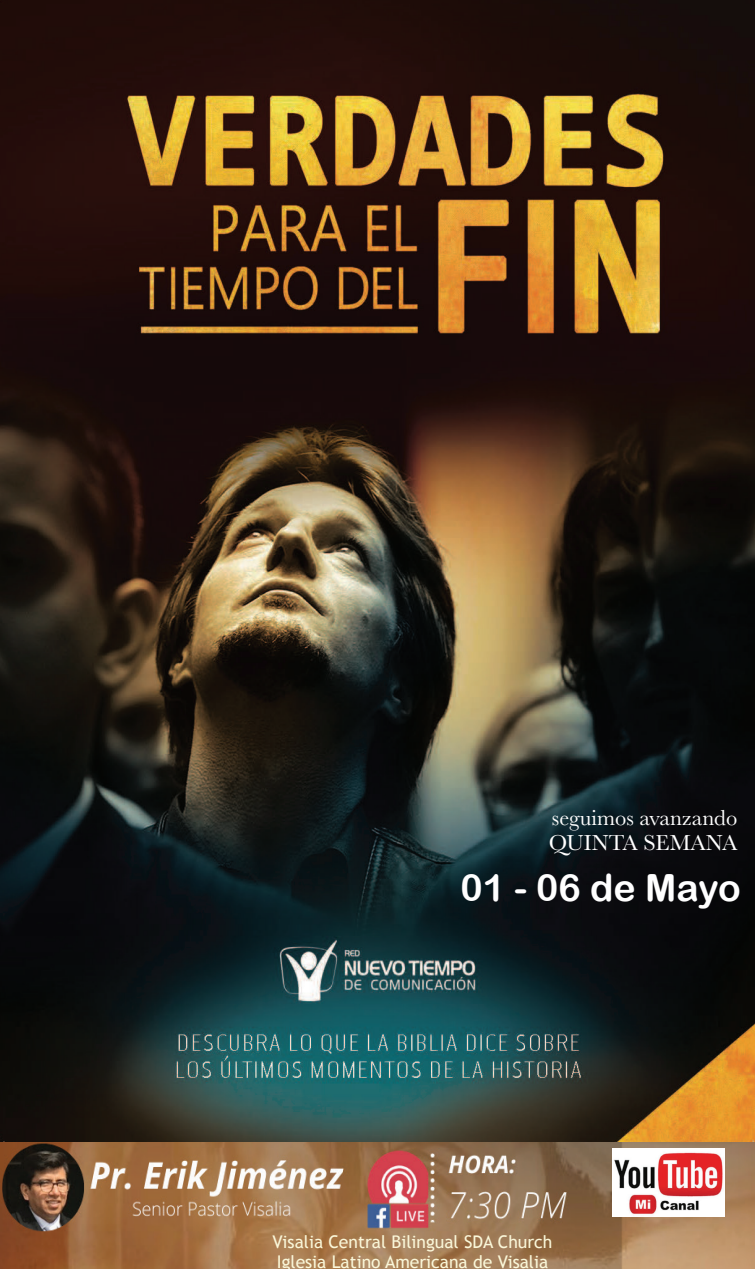
<style>
.page{position:relative;width:755px;height:1269px;background:#fff}
.page>*{position:absolute;margin:0;border:0;box-sizing:border-box;transform-origin:0 0}
.t1{font:37.5px "Arial Rounded MT Bold";color:#fff}
.t2{font:22.5px "Baskerville";color:#fff}
.t3{font:17.5px "Trebuchet MS";color:#faf7d9}
</style>
<div class="page">
<img style="left:0;top:0;width:755px;height:1143px">
<img style="left:0;top:1143px;width:755px;height:126px">
<img style="left:612px;top:1148px;width:112px;height:68px">
<p class="t2" style="left:552px;top:803px;width:187px">seguimos avanzando</p>
<p class="t2" style="left:549px;top:828px;width:190px">QUINTA SEMANA</p>
<p class="t1" style="left:460px;top:865px;width:282px">01 - 06 de Mayo</p>
<p class="t3" style="left:273px;top:1231px;width:281px">Visalia Central Bilingual SDA Church</p>
<p class="t3" style="left:277px;top:1251px;width:273px">Iglesia Latino Americana de Visalia</p>
</div>
